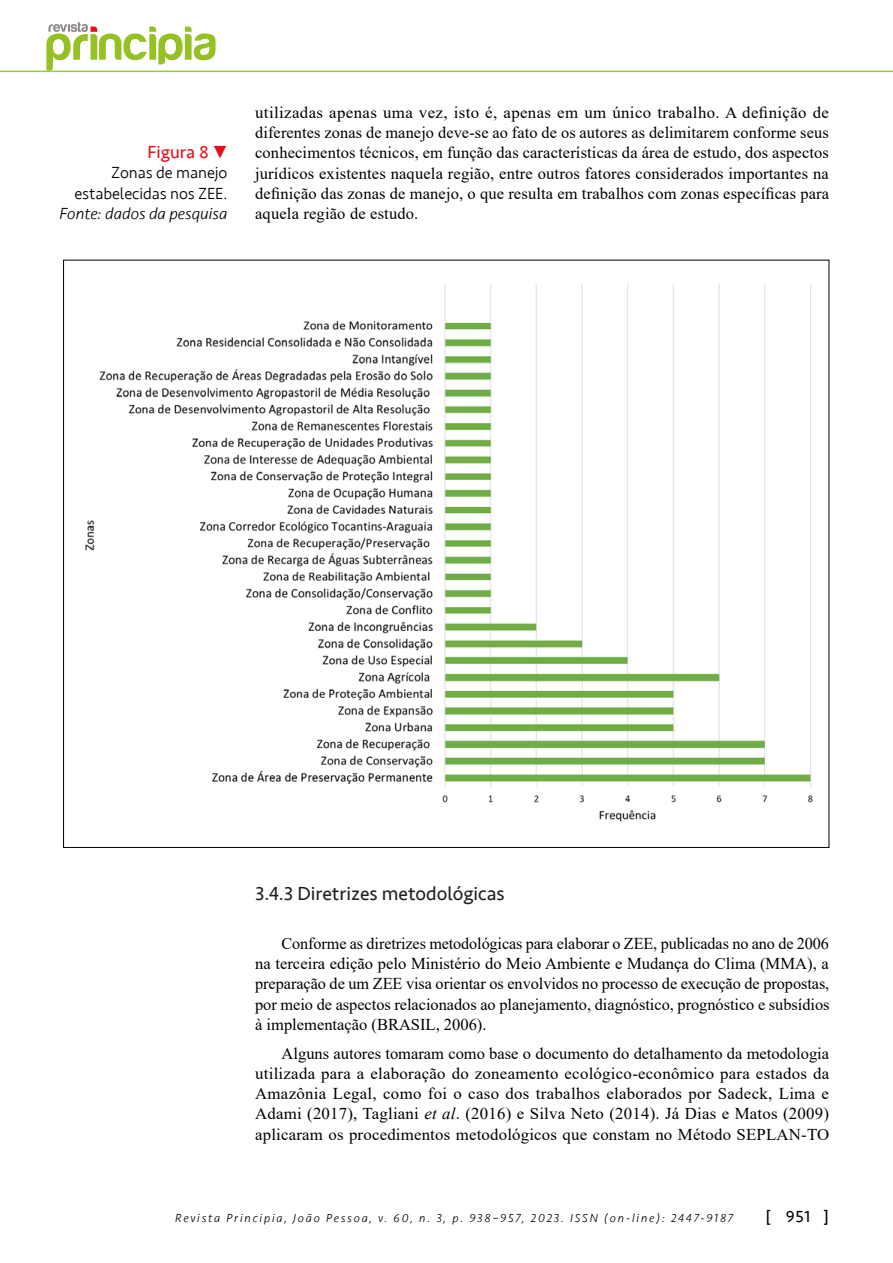
<style>
.page{position:relative;width:893px;height:1263px;background:#fff}
.page>*{position:absolute;margin:0;border:0;box-sizing:border-box;transform-origin:0 0}
.t1{font:19.5px "Seravek";color:#212121}
.t2{font:18px "Seravek";color:#e2101a}
.t3{font:16.5px/20.2px "Times New Roman";letter-spacing:.01em;color:#000;text-align:justify}
.t4{font:300 16.5px/20.2px "Seravek";letter-spacing:-.005em;color:#000;text-align:right}
.t5{font:italic 300 16.5px "Seravek";color:#000}
.t6{font:16.5px "Seravek";color:#000}
.t7{font:italic 300 12px "Seravek";letter-spacing:.15em;color:#000}
.s1{font-style:italic}
</style>
<div class="page">
<hr style="left:0;top:71px;width:893px;height:1px;background:#9c3">
<img style="left:85px;top:284px;width:728px;height:538px">
<svg style="left:46px;top:22px;width:170px;height:49px"></svg>
<p class="t2" style="left:148px;top:138px;width:81px">Figura 8 •</p>
<p class="t4" style="left:74px;top:163px;width:154px">Zonas de manejo estabelecidas nos ZEE.</p>
<p class="t5" style="left:60px;top:204px;width:169px">Fonte: dados da pesquisa</p>
<p class="t3" style="left:255px;top:102px;width:576px">utilizadas apenas uma vez, isto é, apenas em um único trabalho. A definição de diferentes zonas de manejo deve-se ao fato de os autores as delimitarem conforme seus conhecimentos técnicos, em função das características da área de estudo, dos aspectos jurídicos existentes naquela região, entre outros fatores considerados importantes na definição das zonas de manejo, o que resulta em trabalhos com zonas específicas para aquela região de estudo.</p>
<p class="t1" style="left:255px;top:878px;width:251px">3.4.3 Diretrizes metodológicas</p>
<p class="t3" style="left:255px;top:933px;width:576px;text-indent:26px">Conforme as diretrizes metodológicas para elaborar o ZEE, publicadas no ano de 2006 na terceira edição pelo Ministério do Meio Ambiente e Mudança do Clima (MMA), a preparação de um ZEE visa orientar os envolvidos no processo de execução de propostas, por meio de aspectos relacionados ao planejamento, diagnóstico, prognóstico e subsídios à implementação (BRASIL, 2006).</p>
<p class="t3" style="left:255px;top:1042px;width:576px;text-indent:26px">Alguns autores tomaram como base o documento do detalhamento da metodologia utilizada para a elaboração do zoneamento ecológico-econômico para estados da Amazônia Legal, como foi o caso dos trabalhos elaborados por Sadeck, Lima e Adami (2017), Tagliani <span class="s1">et al</span>. (2016) e Silva Neto (2014). Já Dias e Matos (2009) aplicaram os procedimentos metodológicos que constam no Método SEPLAN-TO</p>
<p class="t7" style="left:175px;top:1211px;width:560px">Revista Principia, João Pessoa, v. 60, n. 3, p. 938–957, 2023. ISSN (on-line): 2447-9187</p>
<p class="t6" style="left:765px;top:1204px;width:65px">[ 951 ]</p>
</div>
